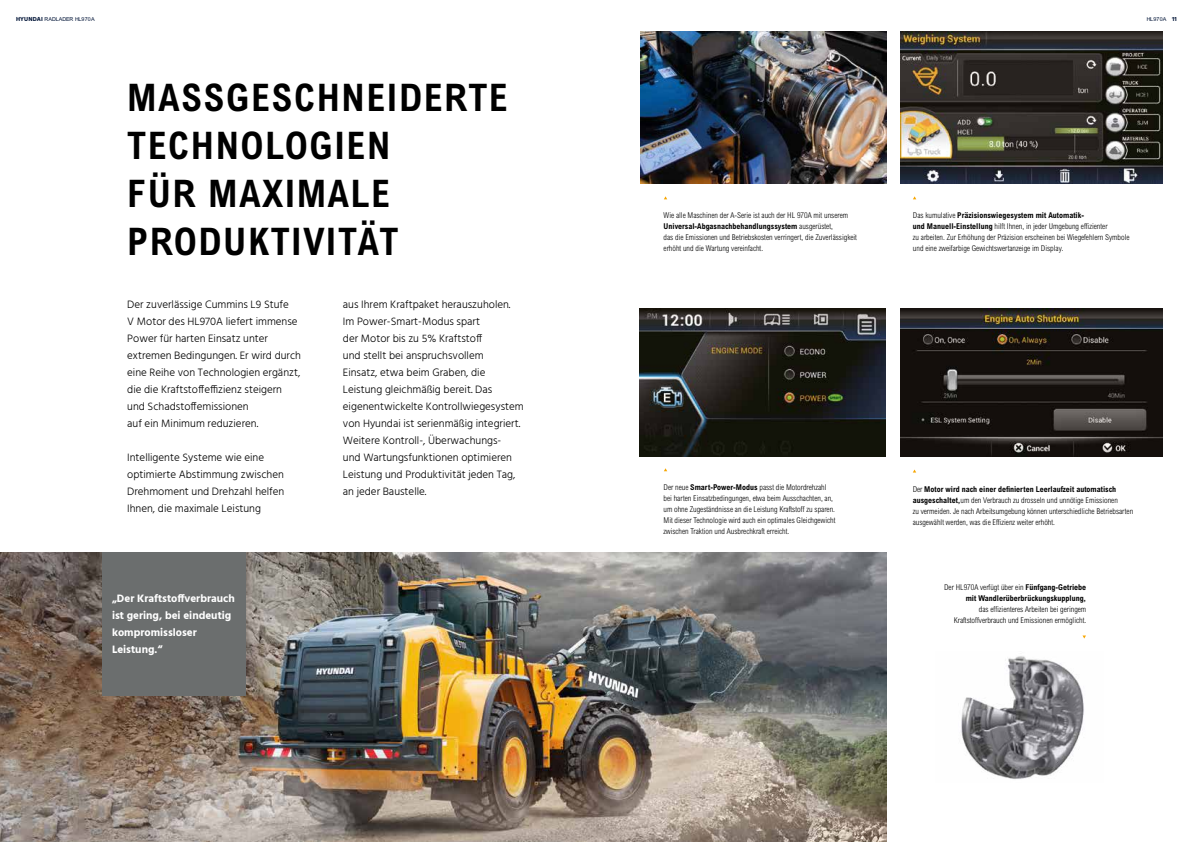
<style>
.page{position:relative;width:1191px;height:842px;background:#fff}
.page>*{position:absolute;margin:0;border:0;box-sizing:border-box;transform-origin:0 0}
.t1{font:700 condensed 38px/48px "Arial";letter-spacing:.04em;color:#000}
.t2{font:300 11px/17px "Hind";color:#000}
.t3{font:700 11px/17px "Hind";color:#fff}
.t4{font:300 condensed 8px/11px "Arial";color:#000}
.t5{font:700 condensed 8px/11px "Arial";color:#000;text-align:right}
.t6{font:6px "Arial MT Light";letter-spacing:.02em;color:#001437}
.s1{font-family:"Hind";font-weight:700}
.s2{font-weight:700}
.s3{font-weight:300}
</style>
<div class="page">
<img style="left:900px;top:309px;width:262px;height:148px">
<img style="left:961px;top:656px;width:123px;height:123px">
<img style="left:900px;top:31px;width:262px;height:153px">
<img style="left:639px;top:309px;width:247px;height:148px">
<img style="left:640px;top:31px;width:246px;height:153px">
<img style="left:0;top:553px;width:886px;height:289px">
<div style="left:102px;top:553px;width:144px;height:143px;background:#6b6e6e"></div>
<p class="t6" style="left:16px;top:16px;width:80px"><span class="s1">HYUNDAI</span> RADLADER HL970A</p>
<p class="t6" style="left:1147px;top:16px;width:31px">HL970A <span class="s1">11</span></p>
<h1 class="t1" style="left:127px;top:74px;width:382px">MASSGESCHNEIDERTE<br>TECHNOLOGIEN<br>FÜR MAXIMALE<br>PRODUKTIVITÄT</h1>
<p class="t2" style="left:127px;top:296px;width:175px">Der zuverlässige Cummins L9 Stufe<br>V Motor des HL970A liefert immense Power für harten Einsatz unter extremen Bedingungen. Er wird durch eine Reihe von Technologien ergänzt, die die Kraftstoffeffizienz steigern und Schadstoffemissionen<br>auf ein Minimum reduzieren.</p>
<h2 class="t2" style="left:127px;top:449px;width:159px">Intelligente Systeme wie eine optimierte Abstimmung zwischen<br>Drehmoment und Drehzahl helfen<br>Ihnen, die maximale Leistung</h2>
<h2 class="t3" style="left:112px;top:589px;width:124px">„Der Kraftstoffverbrauch ist gering, bei eindeutig kompromissloser<br>Leistung.“</h2>
<p class="t2" style="left:343px;top:296px;width:182px">aus Ihrem Kraftpaket herauszuholen.<br>Im Power-Smart-Modus spart<br>der Motor bis zu 5% Kraftstoff<br>und stellt bei anspruchsvollem<br>Einsatz, etwa beim Graben, die Leistung gleichmäßig bereit. Das eigenentwickelte Kontrollwiegesystem von Hyundai ist serienmäßig integriert.<br>Weitere Kontroll-, Überwachungs-<br>und Wartungsfunktionen optimieren Leistung und Produktivität jeden Tag, an jeder Baustelle.</p>
<p class="t4" style="left:663px;top:210px;width:195px">Wie alle Maschinen der A-Serie ist auch der HL 970A mit unserem <span class="s2">Universal-Abgasnachbehandlungssystem</span> ausgerüstet,<br>das die Emissionen und Betriebskosten verringert, die Zuverlässigkeit erhöht und die Wartung vereinfacht.</p>
<p class="t4" style="left:913px;top:210px;width:218px">Das kumulative <span class="s2">Präzisionswiegesystem mit Automatik-<br>und Manuell-Einstellung</span> hilft Ihnen, in jeder Umgebung effizienter<br>zu arbeiten. Zur Erhöhung der Präzision erscheinen bei Wiegefehlern Symbole und eine zweifarbige Gewichtswertanzeige im Display.</p>
<p class="t4" style="left:663px;top:482px;width:173px">Der neue <span class="s2">Smart-Power-Modus</span> passt die Motordrehzahl bei harten Einsatzbedingungen, etwa beim Ausschachten, an, um ohne Zugeständnisse an die Leistung Kraftstoff zu sparen.<br>Mit dieser Technologie wird auch ein optimales Gleichgewicht zwischen Traktion und Ausbrechkraft erreicht.</p>
<p class="t4" style="left:912px;top:483px;width:222px">Der <span class="s2">Motor wird nach einer definierten Leerlaufzeit automatisch ausgeschaltet,</span>um den Verbrauch zu drosseln und unnötige Emissionen<br>zu vermeiden. Je nach Arbeitsumgebung können unterschiedliche Betriebsarten ausgewählt werden, was die Effizienz weiter erhöht.</p>
<p class="t5" style="left:944px;top:582px;width:144px"><span class="s3">Der HL970A verfügt über ein</span> Fünfgang-Getriebe mit Wandlerüberbrückungskupplung,</p>
<p class="t4" style="left:953px;top:604px;width:134px;text-align:right">das effizienteres Arbeiten bei geringem<br>Kraftstoffverbrauch und Emissionen ermöglicht.</p>
</div>
